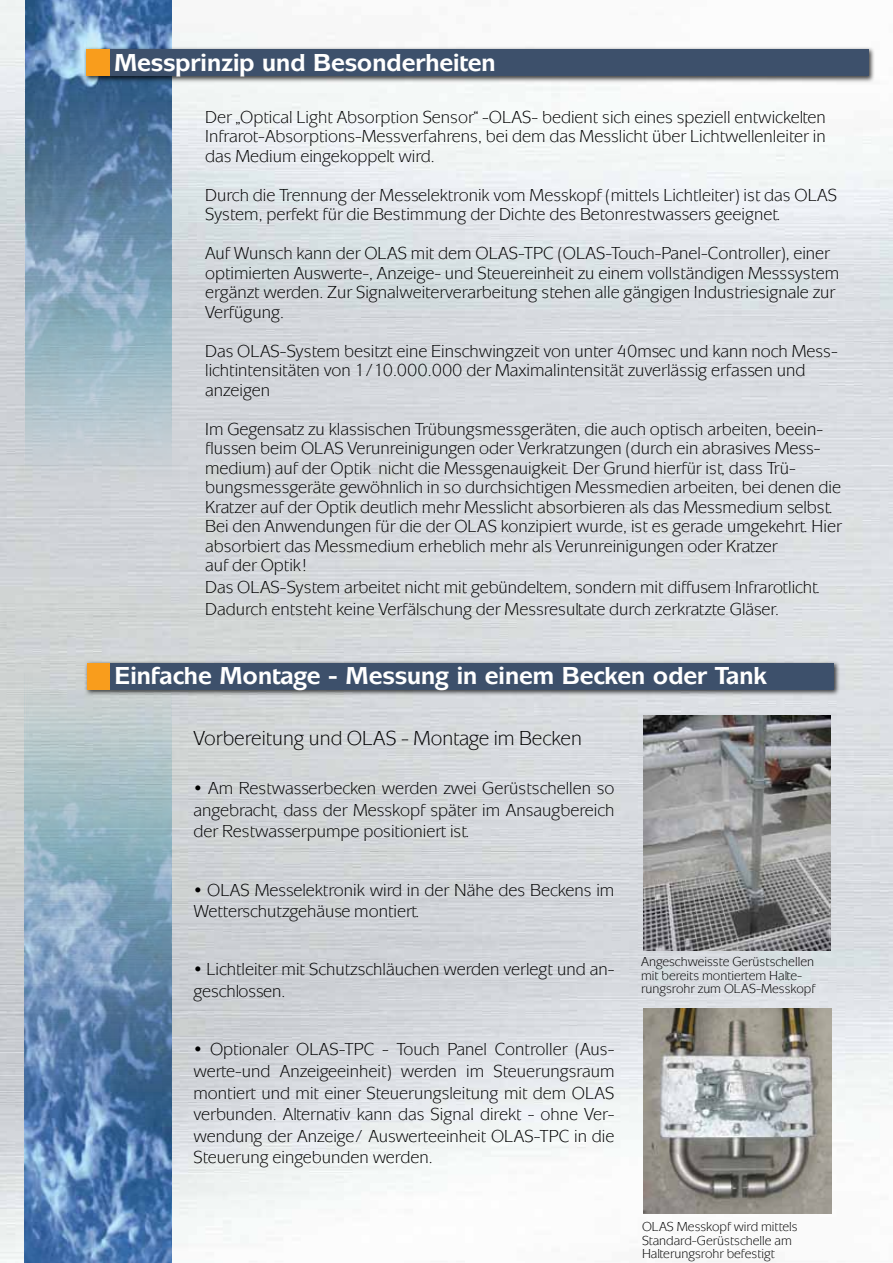
<style>
.page{position:relative;width:893px;height:1263px;background:#fff}
.page>*{position:absolute;margin:0;border:0;box-sizing:border-box;transform-origin:0 0}
.t1{font:700 25.5px "Mixage ITC Std";color:#fff}
.t2{font:21px "Mixage ITC Std";color:#000}
.t3{font:18px/19.5px "Mixage ITC Std";color:#000}
.t4{font:13.5px/13.5px "Mixage ITC Std";color:#000}
</style>
<div class="page">
<img style="left:0;top:0;width:893px;height:1263px">
<img style="left:25px;top:0;width:147px;height:482px">
<img style="left:25px;top:674px;width:146px;height:589px">
<div style="left:84px;top:47px;width:791px;height:36px;background:#000;opacity:.75"></div>
<div style="left:110px;top:49px;width:758px;height:27px;background:#3d506b"></div>
<div style="left:86px;top:49px;width:24px;height:27px;background:#f99d1c"></div>
<div style="left:84px;top:660px;width:756px;height:36px;background:#000;opacity:.75"></div>
<div style="left:109px;top:663px;width:724px;height:26px;background:#3d506b"></div>
<div style="left:87px;top:663px;width:22px;height:26px;background:#f99d1c"></div>
<img style="left:644px;top:716px;width:187px;height:234px">
<img style="left:644px;top:1009px;width:188px;height:204px">
<h1 class="t1" style="left:114px;top:47px;width:383px">Messprinzip und Besonderheiten</h1>
<p class="t3" style="left:205px;top:107px;width:622px;text-align:justify">Der „Optical Light Absorption Sensor“ -OLAS- bedient sich eines speziell entwickelten Infrarot-Absorptions-Messverfahrens, bei dem das Messlicht über Lichtwellenleiter in das Medium eingekoppelt wird.</p>
<p class="t3" style="left:205px;top:185px;width:633px">Durch die Trennung der Messelektronik vom Messkopf (mittels Lichtleiter) ist das OLAS<br>System, perfekt für die Bestimmung der Dichte des Betonrestwassers geeignet.</p>
<p class="t3" style="left:205px;top:244px;width:636px">Auf Wunsch kann der OLAS mit dem OLAS-TPC (OLAS-Touch-Panel-Controller), einer optimierten Auswerte-, Anzeige- und Steuereinheit zu einem vollständigen Messsystem ergänzt werden. Zur Signalweiterverarbeitung stehen alle gängigen Industriesignale zur Verfügung.</p>
<p class="t3" style="left:205px;top:341px;width:634px">Das OLAS-System besitzt eine Einschwingzeit von unter 40msec und kann noch Mess&shy;lichtintensitäten von 1/10.000.000 der Maximalintensität zuverlässig erfassen und anzeigen</p>
<p class="t3" style="left:205px;top:419px;width:638px">Im Gegensatz zu klassischen Trübungsmessgeräten, die auch optisch arbeiten, beein&shy;flussen beim OLAS Verunreinigungen oder Verkratzungen (durch ein abrasives Mess&shy;medium) auf der Optik nicht die Messgenauigkeit. Der Grund hierfür ist, dass Trü&shy;bungsmessgeräte gewöhnlich in so durchsichtigen Messmedien arbeiten, bei denen die Kratzer auf der Optik deutlich mehr Messlicht absorbieren als das Messmedium selbst.<br>Bei den Anwendungen für die der OLAS konzipiert wurde, ist es gerade umgekehrt. Hier absorbiert das Messmedium erheblich mehr als Verunreinigungen oder Kratzer<br>auf der Optik!</p>
<p class="t3" style="left:205px;top:576px;width:616px;line-height:21.6px">Das OLAS-System arbeitet nicht mit gebündeltem, sondern mit diffusem Infrarotlicht.<br>Dadurch entsteht keine Verfälschung der Messresultate durch zerkratzte Gläser.</p>
<h1 class="t1" style="left:114px;top:661px;width:654px">Einfache Montage - Messung in einem Becken oder Tank</h1>
<p class="t2" style="left:193px;top:725px;width:390px">Vorbereitung und OLAS - Montage im Becken</p>
<p class="t3" style="left:193px;top:777px;width:422px;line-height:21.6px;text-align:justify">• Am Restwasserbecken werden zwei Gerüstschellen so angebracht, dass der Messkopf später im Ansaugbereich der Restwasserpumpe positioniert ist.</p>
<p class="t3" style="left:193px;top:879px;width:422px;line-height:21.6px">• OLAS Messelektronik wird in der Nähe des Beckens im<br>Wetterschutzgehäuse montiert.</p>
<p class="t3" style="left:193px;top:959px;width:422px;line-height:21.6px">• Lichtleiter mit Schutzschläuchen werden verlegt und an&shy;geschlossen.</p>
<p class="t3" style="left:193px;top:1038px;width:422px;line-height:21.6px;text-align:justify">• Optionaler OLAS-TPC - Touch Panel Controller (Aus&shy;werte-und Anzeigeeinheit) werden im Steuerungsraum montiert und mit einer Steuerungsleitung mit dem OLAS verbunden. Alternativ kann das Signal direkt - ohne Ver&shy;wendung der Anzeige/ Auswerteeinheit OLAS-TPC in die Steuerung eingebunden werden.</p>
<p class="t4" style="left:641px;top:955px;width:176px">Angeschweisste Gerüstschellen mit bereits montiertem Halte&shy;rungsrohr zum OLAS-Messkopf</p>
<p class="t4" style="left:642px;top:1220px;width:157px">OLAS Messkopf wird mittels<br>Standard-Gerüstschelle am<br>Halterungsrohr befestigt</p>
</div>
